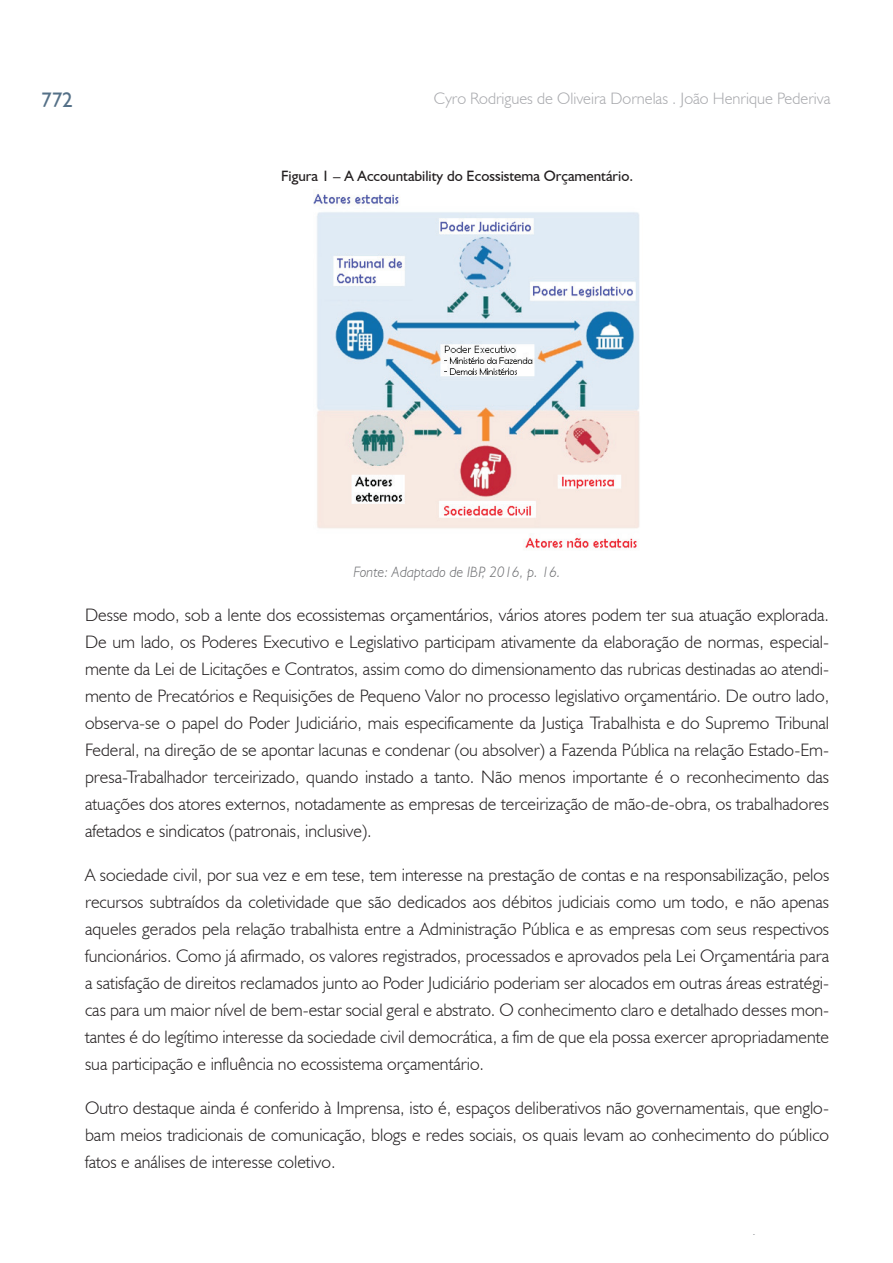
<style>
.page{position:relative;width:893px;height:1263px;background:#fff}
.page>*{position:absolute;margin:0;border:0;box-sizing:border-box;transform-origin:0 0}
.t1{font:21px "Humanist 521 BT";color:#547087}
.t2{font:300 18px/27px "Humanist 521 BT";color:#231f20;text-align:justify}
.t3{font:300 16.5px "Humanist 521 BT";color:#a8a9ad}
.t4{font:15px "Humanist 521 BT";color:#231f20}
.t5{font:italic 300 15px "Humanist 521 BT";color:#6c6d70}
</style>
<div class="page">
<img style="left:313px;top:194px;width:327px;height:356px">
<p class="t1" style="left:41px;top:87px;width:33px">772</p>
<p class="t3" style="left:434px;top:88px;width:398px">Cyro Rodrigues de Oliveira Dornelas . João Henrique Pederiva</p>
<p class="t4" style="left:281px;top:167px;width:354px">Figura 1 – A Accountability do Ecossistema Orçamentário.</p>
<p class="t5" style="left:354px;top:562px;width:209px">Fonte: Adaptado de IBP, 2016, p. 16.</p>
<p class="t2" style="left:85px;top:601px;width:746px">Desse modo, sob a lente dos ecossistemas orçamentários, vários atores podem ter sua atuação explorada.<br>De um lado, os Poderes Executivo e Legislativo participam ativamente da elaboração de normas, especial&shy;mente da Lei de Licitações e Contratos, assim como do dimensionamento das rubricas destinadas ao atendi&shy;mento de Precatórios e Requisições de Pequeno Valor no processo legislativo orçamentário. De outro lado, observa-se o papel do Poder Judiciário, mais especificamente da Justiça Trabalhista e do Supremo Tribunal Federal, na direção de se apontar lacunas e condenar (ou absolver) a Fazenda Pública na relação Estado-Em&shy;presa-Trabalhador terceirizado, quando instado a tanto. Não menos importante é o reconhecimento das atuações dos atores externos, notadamente as empresas de terceirização de mão-de-obra, os trabalhadores afetados e sindicatos (patronais, inclusive).</p>
<p class="t2" style="left:85px;top:861px;width:746px">A sociedade civil, por sua vez e em tese, tem interesse na prestação de contas e na responsabilização, pelos recursos subtraídos da coletividade que são dedicados aos débitos judiciais como um todo, e não apenas aqueles gerados pela relação trabalhista entre a Administração Pública e as empresas com seus respectivos funcionários. Como já afirmado, os valores registrados, processados e aprovados pela Lei Orçamentária para a satisfação de direitos reclamados junto ao Poder Judiciário poderiam ser alocados em outras áreas estratégi&shy;cas para um maior nível de bem-estar social geral e abstrato. O conhecimento claro e detalhado desses mon&shy;tantes é do legítimo interesse da sociedade civil democrática, a fim de que ela possa exercer apropriadamente sua participação e influência no ecossistema orçamentário.</p>
<p class="t2" style="left:85px;top:1094px;width:746px">Outro destaque ainda é conferido à Imprensa, isto é, espaços deliberativos não governamentais, que englo&shy;bam meios tradicionais de comunicação, blogs e redes sociais, os quais levam ao conhecimento do público fatos e análises de interesse coletivo.</p>
</div>
